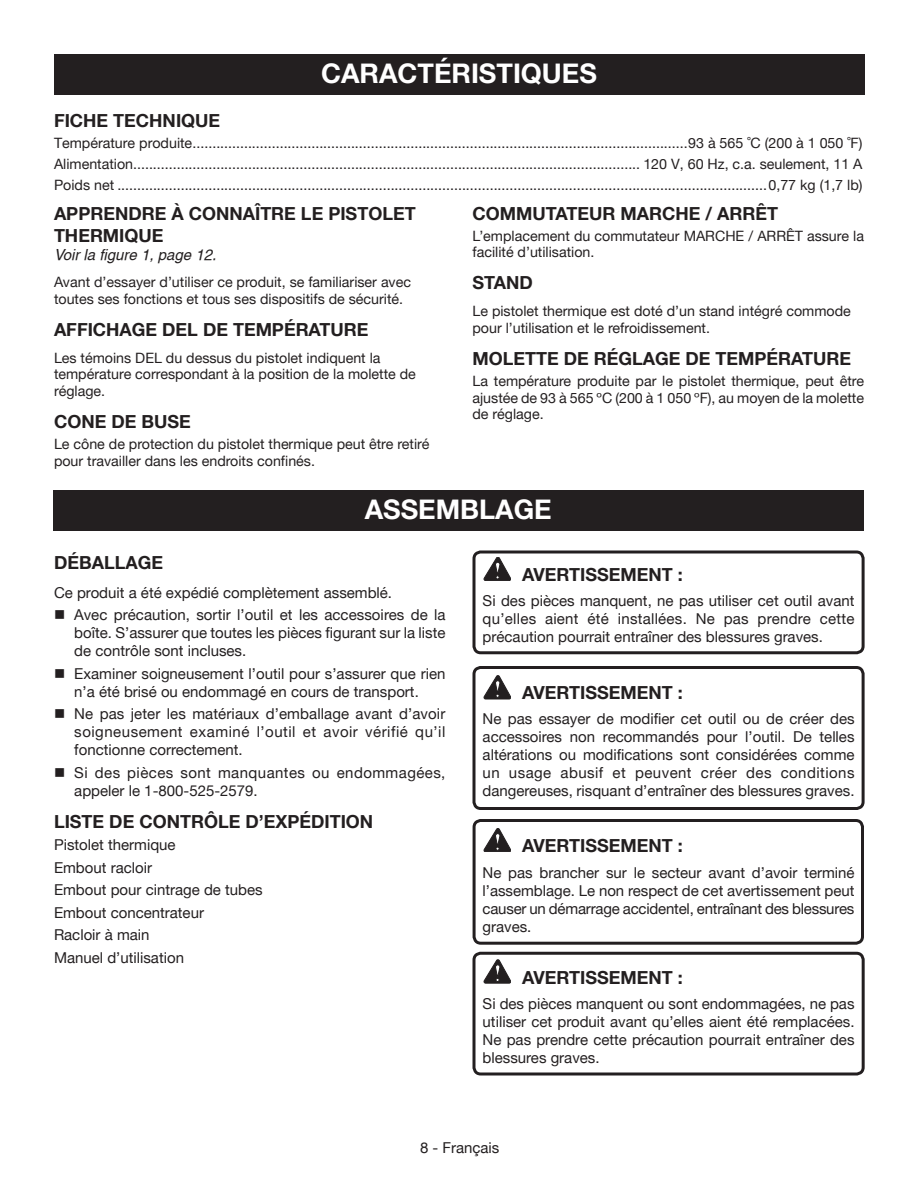
<style>
.page{position:relative;width:918px;height:1188px;background:#fff}
.page>*{position:absolute;margin:0;border:0;box-sizing:border-box;transform-origin:0 0}
.HEADING{font:700 27px "Helvetica Neue";color:#fff}
.Heading_2{font:700 18px/21.6px "Helvetica Neue";color:#231f20}
.Warning{font:700 18px "Helvetica Neue";color:#231f20}
.Warning_Text{font:15px/18px "Helvetica Neue";color:#231f20;text-align:justify}
.step{font:15px/18px "Helvetica Neue";color:#231f20;text-align:justify}
.Body_text{font:15px "Helvetica Neue";color:#231f20}
.step-2{font:15px/18px "Helvetica Neue";letter-spacing:.03em;color:#231f20}
.Heading_2-2{font:italic 15px "Helvetica";color:#231f20}
.steps{font:14.25px "Helvetica Neue";color:#231f20}
.Heading_2-3{font:14.25px/16.5px "Helvetica Neue";color:#231f20}
.Body_text-2{font:14.25px/16.5px "Helvetica Neue";color:#231f20}
</style>
<div class="page">
<div style="left:54px;top:54px;width:811px;height:40px;background:#231f20"></div>
<div style="left:472px;top:666px;width:393px;height:144px;border:3px solid #231f20;border-radius:7px"></div>
<div style="left:473px;top:819px;width:391px;height:126px;border:3px solid #231f20;border-radius:7px"></div>
<div style="left:472px;top:952px;width:393px;height:124px;border:3px solid #231f20;border-radius:7px"></div>
<div style="left:472px;top:550px;width:393px;height:104px;border:3px solid #231f20;border-radius:7px"></div>
<div style="left:53px;top:490px;width:811px;height:41px;background:#231f20"></div>
<svg style="left:484px;top:557px;width:27px;height:24px"></svg>
<svg style="left:484px;top:828px;width:27px;height:24px"></svg>
<svg style="left:484px;top:960px;width:27px;height:23px"></svg>
<svg style="left:484px;top:676px;width:27px;height:23px"></svg>
<p class="HEADING" style="left:321px;top:56px;width:277px">CARACTÉRISTIQUES</p>
<p class="Heading_2" style="left:54px;top:109px;width:168px">FICHE TECHNIQUE</p>
<p class="steps" style="left:54px;top:134px;width:810px">Température produite.............................................................................................................................93 à 565 ˚C (200 à 1 050 ˚F)</p>
<p class="steps" style="left:54px;top:155px;width:810px">Alimentation................................................................................................................................ 120 V, 60 Hz, c.a. seulement, 11 A</p>
<p class="steps" style="left:54px;top:176px;width:810px">Poids net ....................................................................................................................................................................0,77 kg (1,7 lb)</p>
<p class="Heading_2" style="left:54px;top:202px;width:363px">APPRENDRE À CONNAÎTRE LE PISTOLET<br>THERMIQUE</p>
<p class="Heading_2-2" style="left:54px;top:246px;width:164px">Voir la figure 1, page 12.</p>
<p class="Heading_2-3" style="left:54px;top:274px;width:359px">Avant d’essayer d’utiliser ce produit, se familiariser avec toutes ses fonctions et tous ses dispositifs de sécurité.</p>
<p class="Heading_2" style="left:54px;top:318px;width:316px">AFFICHAGE DEL DE TEMPÉRATURE</p>
<p class="Heading_2-3" style="left:54px;top:349px;width:363px">Les témoins DEL du dessus du pistolet indiquent la température correspondant à la position de la molette de réglage.</p>
<p class="Heading_2" style="left:54px;top:411px;width:138px">CONE DE BUSE</p>
<p class="Heading_2-3" style="left:54px;top:436px;width:377px">Le cône de protection du pistolet thermique peut être retiré pour travailler dans les endroits confinés.</p>
<p class="Heading_2" style="left:472px;top:202px;width:307px">COMMUTATEUR MARCHE / ARRÊT</p>
<p class="Body_text-2" style="left:472px;top:227px;width:393px">L’emplacement du commutateur MARCHE / ARRÊT assure la facilité d’utilisation.</p>
<p class="Heading_2" style="left:472px;top:272px;width:62px">STAND</p>
<p class="Heading_2-3" style="left:472px;top:303px;width:380px">Le pistolet thermique est doté d’un stand intégré commode pour l’utilisation et le refroidissement.</p>
<p class="Heading_2" style="left:472px;top:348px;width:380px">MOLETTE DE RÉGLAGE DE TEMPÉRATURE</p>
<p class="Body_text-2" style="left:472px;top:373px;width:393px;text-align:justify">La température produite par le pistolet thermique, peut être ajustée de 93 à 565 ºC (200 à 1 050 ºF), au moyen de la molette de réglage.</p>
<p class="HEADING" style="left:365px;top:493px;width:189px">ASSEMBLAGE</p>
<p class="Heading_2" style="left:54px;top:551px;width:111px">DÉBALLAGE</p>
<p class="Warning_Text" style="left:54px;top:583px;width:340px">Ce produit a été expédié complètement assemblé.</p>
<p class="step" style="left:74px;top:606px;width:373px;text-indent:-20px">■ Avec précaution, sortir l’outil et les accessoires de la boîte. S’assurer que toutes les pièces figurant sur la liste de contrôle sont incluses.</p>
<p class="step" style="left:54px;top:664px;width:393px;text-align:center">■ Examiner soigneusement l’outil pour s’assurer que rien n’a été brisé ou endommagé en cours de transport.</p>
<p class="step" style="left:74px;top:705px;width:373px;text-indent:-20px">■ Ne pas jeter les matériaux d’emballage avant d’avoir soigneusement examiné l’outil et avoir vérifié qu’il fonctionne correctement.</p>
<p class="step-2" style="left:74px;top:763px;width:373px;text-indent:-20px">■ Si des pièces sont manquantes ou endommagées, appeler le 1-800-525-2579.</p>
<p class="Heading_2" style="left:54px;top:810px;width:321px">LISTE DE CONTRÔLE D’EXPÉDITION</p>
<p class="Body_text" style="left:54px;top:836px;width:123px">Pistolet thermique</p>
<p class="Body_text" style="left:54px;top:859px;width:100px">Embout racloir</p>
<p class="Body_text" style="left:54px;top:881px;width:210px">Embout pour cintrage de tubes</p>
<p class="Body_text" style="left:54px;top:904px;width:152px">Embout concentrateur</p>
<p class="Body_text" style="left:54px;top:926px;width:97px">Racloir à main</p>
<p class="Body_text" style="left:54px;top:949px;width:132px">Manuel d’utilisation</p>
<p class="Warning" style="left:522px;top:563px;width:162px">AVERTISSEMENT :</p>
<p class="Warning_Text" style="left:483px;top:592px;width:373px">Si des pièces manquent, ne pas utiliser cet outil avant qu’elles aient été installées. Ne pas prendre cette précaution pourrait entraîner des blessures graves.</p>
<p class="Warning" style="left:522px;top:681px;width:162px">AVERTISSEMENT :</p>
<p class="Warning_Text" style="left:483px;top:709px;width:373px">Ne pas essayer de modifier cet outil ou de créer des accessoires non recommandés pour l’outil. De telles altérations ou modifications sont considérées comme un usage abusif et peuvent créer des conditions dangereuses, risquant d’entraîner des blessures graves.</p>
<p class="Warning" style="left:522px;top:835px;width:162px">AVERTISSEMENT :</p>
<p class="Warning_Text" style="left:483px;top:863px;width:374px">Ne pas brancher sur le secteur avant d’avoir terminé l’assemblage. Le non respect de cet avertissement peut causer un démarrage accidentel, entraînant des blessures graves.</p>
<p class="Warning" style="left:522px;top:966px;width:162px">AVERTISSEMENT :</p>
<p class="Warning_Text" style="left:483px;top:995px;width:373px">Si des pièces manquent ou sont endommagées, ne pas utiliser cet produit avant qu’elles aient été remplacées.<br>Ne pas prendre cette précaution pourrait entraîner des blessures graves.</p>
<p class="Warning_Text" style="left:420px;top:1139px;width:81px">8 - Français</p>
</div>
